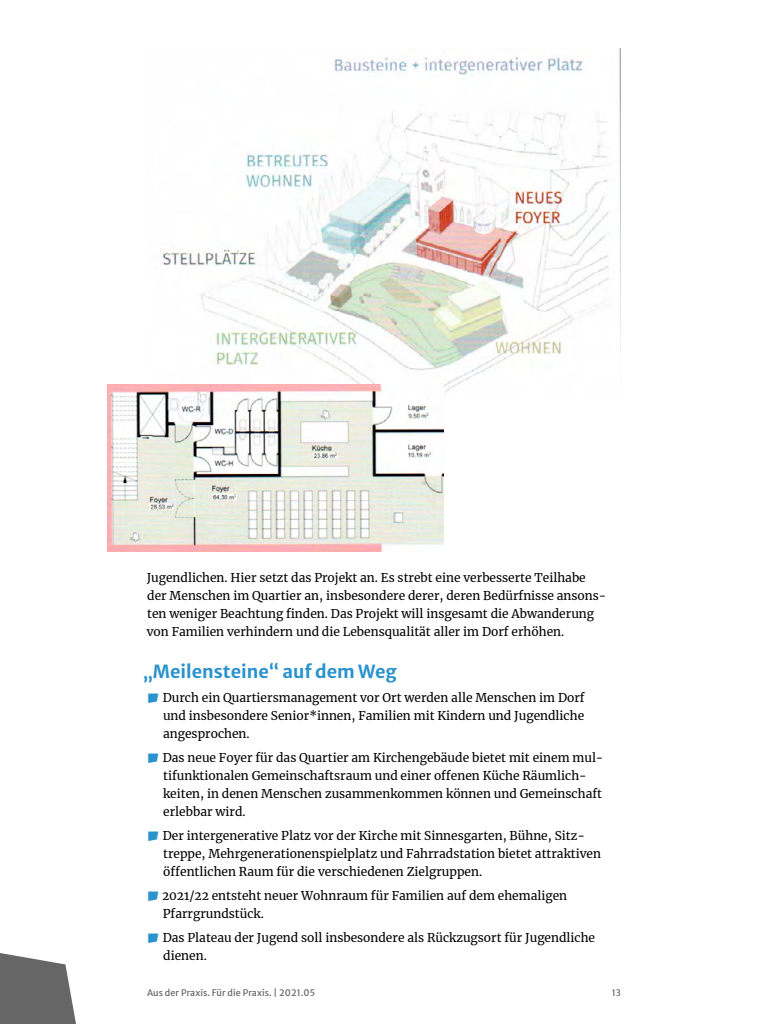
<style>
.page{position:relative;width:768px;height:1024px;background:#fff}
.page>*{position:absolute;margin:0;border:0;box-sizing:border-box;transform-origin:0 0}
.Head_3{font:700 18px "Merriweather Sans";color:#2a93cd}
.t1{font:12px/18px "Merriweather";color:#000}
.t2{font:9px "Merriweather Sans";letter-spacing:.01em;color:#666}
</style>
<div class="page">
<img style="left:147px;top:48px;width:474px;height:345px">
<img style="left:107px;top:385px;width:337px;height:166px">
<svg style="left:0;top:953px;width:76px;height:71px;background:#7c7c7c"></svg>
<p class="t1" style="left:147px;top:568px;width:461px">Jugendlichen. Hier setzt das Projekt an. Es strebt eine verbesserte Teilhabe der Menschen im Quartier an, insbesondere derer, deren Bedürfnisse ansons&shy;ten weniger Beachtung finden. Das Projekt will insgesamt die Abwanderung von Familien verhindern und die Lebensqualität aller im Dorf erhöhen.</p>
<p class="Head_3" style="left:143px;top:655px;width:255px">„Meilensteine“ auf dem Weg</p>
<p class="t1" style="left:163px;top:688px;width:423px;text-align:justify">Durch ein Quartiersmanagement vor Ort werden alle Menschen im Dorf und insbesondere Senior*innen, Familien mit Kindern und Jugendliche angesprochen.</p>
<p class="t1" style="left:163px;top:748px;width:442px">Das neue Foyer für das Quartier am Kirchengebäude bietet mit einem mul&shy;tifunktionalen Gemeinschaftsraum und einer offenen Küche Räumlich&shy;keiten, in denen Menschen zusammenkommen können und Gemeinschaft erlebbar wird.</p>
<p class="t1" style="left:163px;top:826px;width:440px">Der intergenerative Platz vor der Kirche mit Sinnesgarten, Bühne, Sitz&shy;treppe, Mehrgenerationenspielplatz und Fahrradstation bietet attraktiven öffentlichen Raum für die verschiedenen Zielgruppen.</p>
<p class="t1" style="left:162px;top:886px;width:407px">2021/22 entsteht neuer Wohnraum für Familien auf dem ehemaligen<br>Pfarrgrundstück.</p>
<p class="t1" style="left:163px;top:928px;width:434px">Das Plateau der Jugend soll insbesondere als Rückzugsort für Jugendliche dienen.</p>
<p class="t2" style="left:147px;top:985px;width:170px">Aus der Praxis. Für die Praxis. | 2021.05</p>
<p class="t2" style="left:612px;top:985px;width:11px">13</p>
</div>
